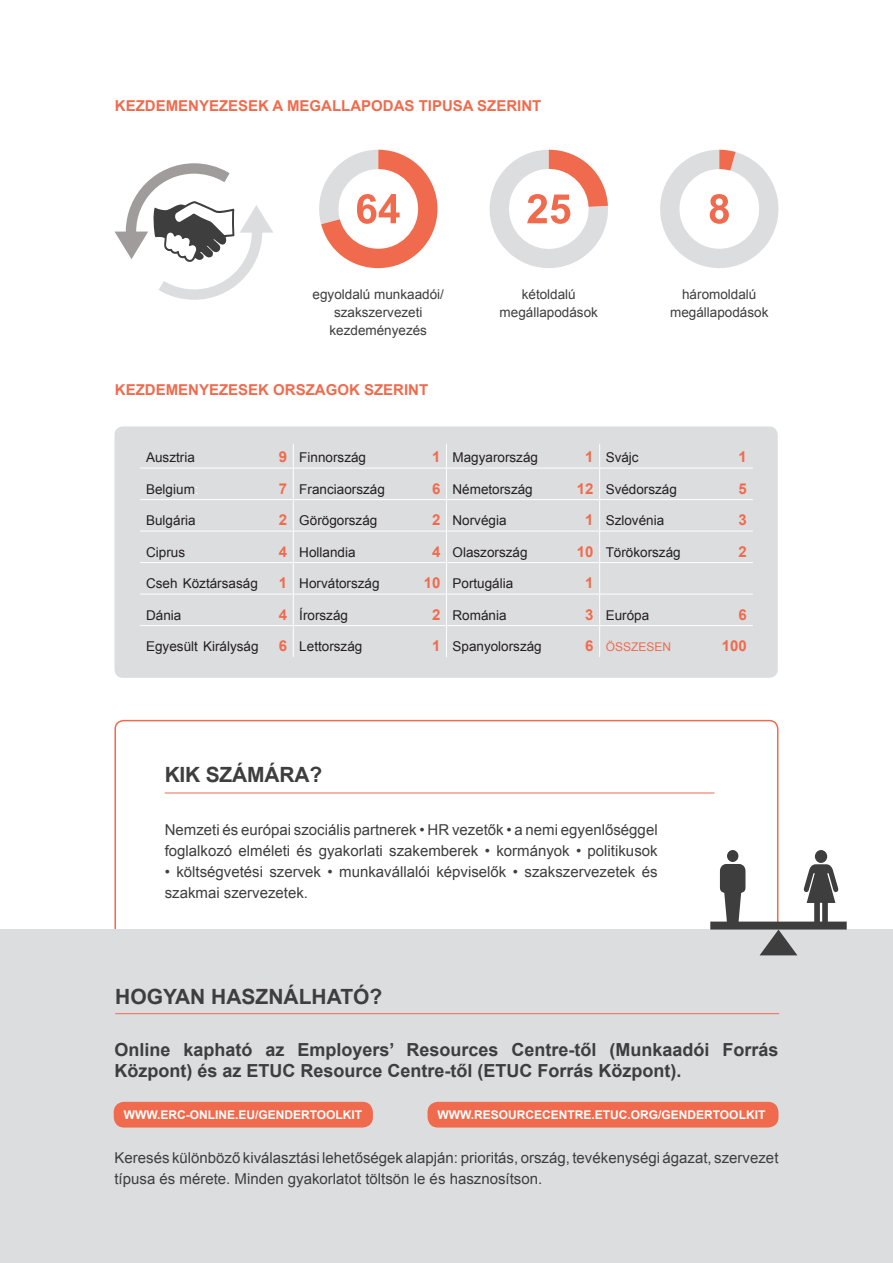
<style>
.page{position:relative;width:893px;height:1263px;background:#fff}
.page>*{position:absolute;margin:0;border:0;box-sizing:border-box;transform-origin:0 0}
.t1{font:700 21px "Arial";color:#3e3e3f}
.t2{font:700 18px/21px "Arial";color:#3e3e3f}
.t3{font:15px/21px "Arial";color:#3e3e3f}
.t4{font:700 15px "Arial";color:#f06b4e}
.t5{font:13.5px "Arial";color:#231f20}
.t6{font:13.5px/18px "Arial";color:#3e3e3f;text-align:center}
.t7{font:700 12px "Arial";color:#fff}
.t8{font:12px "Arial";color:#f06b4e}
.s1{font-weight:700;font-size:15px;color:#f06b4e}
.s2{color:#fff}
.s3{font-weight:700;font-size:15px}
</style>
<div class="page">
<div style="left:114px;top:720px;width:664px;height:220px;border:2px solid #f06b4e;border-radius:9px"></div>
<div style="left:0;top:930px;width:893px;height:333px;background:#dcdddf"></div>
<div style="left:727px;top:850px;width:11px;height:12px;background:#3e3e3f;border-radius:50%"></div>
<svg style="left:710px;top:864px;width:137px;height:91px"></svg>
<div style="left:815px;top:850px;width:12px;height:13px;background:#3e3e3f;border-radius:50%"></div>
<hr style="left:165px;top:793px;width:549px;height:1px;background:#f06b4e">
<hr style="left:115px;top:1013px;width:664px;height:1px;background:#f06b4e">
<div style="left:114px;top:426px;width:664px;height:252px;background:#dcdddf;border-radius:9px"></div>
<hr style="left:140px;top:468px;width:153px;height:1px;background:#fff">
<hr style="left:293px;top:468px;width:153px;height:1px;background:#fff">
<hr style="left:446px;top:468px;width:154px;height:1px;background:#fff">
<hr style="left:600px;top:468px;width:153px;height:1px;background:#fff">
<hr style="left:140px;top:499px;width:153px;height:1px;background:#fff">
<hr style="left:293px;top:499px;width:153px;height:1px;background:#fff">
<hr style="left:446px;top:499px;width:154px;height:1px;background:#fff">
<hr style="left:600px;top:499px;width:153px;height:1px;background:#fff">
<hr style="left:140px;top:531px;width:153px;height:1px;background:#fff">
<hr style="left:293px;top:531px;width:153px;height:1px;background:#fff">
<hr style="left:446px;top:531px;width:154px;height:1px;background:#fff">
<hr style="left:600px;top:531px;width:153px;height:1px;background:#fff">
<hr style="left:140px;top:562px;width:153px;height:1px;background:#fff">
<hr style="left:293px;top:562px;width:153px;height:1px;background:#fff">
<hr style="left:446px;top:562px;width:154px;height:1px;background:#fff">
<hr style="left:600px;top:562px;width:153px;height:1px;background:#fff">
<hr style="left:140px;top:594px;width:153px;height:1px;background:#fff">
<hr style="left:293px;top:594px;width:153px;height:1px;background:#fff">
<hr style="left:446px;top:594px;width:154px;height:1px;background:#fff">
<hr style="left:600px;top:594px;width:153px;height:1px;background:#fff">
<hr style="left:140px;top:625px;width:153px;height:1px;background:#fff">
<hr style="left:293px;top:625px;width:153px;height:1px;background:#fff">
<hr style="left:446px;top:625px;width:154px;height:1px;background:#fff">
<hr style="left:600px;top:625px;width:153px;height:1px;background:#fff">
<svg style="left:293px;top:444px;width:1px;height:24px"></svg>
<hr style="left:293px;top:468px;width:1px;height:31px;background:#fff">
<hr style="left:293px;top:500px;width:1px;height:31px;background:#fff">
<hr style="left:293px;top:531px;width:1px;height:31px;background:#fff">
<hr style="left:293px;top:563px;width:1px;height:31px;background:#fff">
<hr style="left:293px;top:594px;width:1px;height:31px;background:#fff">
<hr style="left:293px;top:626px;width:1px;height:31px;background:#fff">
<svg style="left:446px;top:444px;width:1px;height:24px"></svg>
<hr style="left:446px;top:468px;width:1px;height:31px;background:#fff">
<hr style="left:446px;top:500px;width:1px;height:31px;background:#fff">
<hr style="left:446px;top:531px;width:1px;height:31px;background:#fff">
<hr style="left:446px;top:563px;width:1px;height:31px;background:#fff">
<hr style="left:446px;top:594px;width:1px;height:31px;background:#fff">
<hr style="left:446px;top:626px;width:1px;height:31px;background:#fff">
<svg style="left:599px;top:444px;width:1px;height:24px"></svg>
<hr style="left:599px;top:468px;width:1px;height:31px;background:#fff">
<hr style="left:599px;top:500px;width:1px;height:31px;background:#fff">
<hr style="left:599px;top:531px;width:1px;height:31px;background:#fff">
<hr style="left:599px;top:563px;width:1px;height:31px;background:#fff">
<hr style="left:599px;top:594px;width:1px;height:31px;background:#fff">
<hr style="left:599px;top:626px;width:1px;height:31px;background:#fff">
<div style="left:114px;top:1102px;width:259px;height:25px;background:#f06b4e;border-radius:10px"></div>
<div style="left:427px;top:1102px;width:351px;height:25px;background:#f06b4e;border-radius:10px"></div>
<svg style="left:114px;top:163px;width:159px;height:137px"></svg>
<svg style="left:319px;top:150px;width:118px;height:118px"></svg>
<svg style="left:489px;top:150px;width:119px;height:118px"></svg>
<svg style="left:660px;top:150px;width:119px;height:118px"></svg>
<p class="t4" style="left:115px;top:96px;width:428px">KEZDEMENYEZESEK A MEGALLAPODAS TIPUSA SZERINT</p>
<p class="t6" style="left:313px;top:285px;width:133px">egyoldalú munkaadói/ szakszervezeti kezdeményezés</p>
<p class="t6" style="left:500px;top:285px;width:100px">kétoldalú megállapodások</p>
<p class="t6" style="left:670px;top:285px;width:100px">háromoldalú megállapodások</p>
<p class="t4" style="left:115px;top:380px;width:315px">KEZDEMENYEZESEK ORSZAGOK SZERINT</p>
<p class="t5" style="left:146px;top:448px;width:50px">Ausztria</p>
<p class="t5" style="left:279px;top:448px;width:89px"><span class="s1">9</span> Finnország</p>
<p class="t5" style="left:432px;top:448px;width:107px"><span class="s1">1</span> Magyarország</p>
<p class="t5" style="left:585px;top:448px;width:55px"><span class="s1">1</span> Svájc</p>
<p class="t4" style="left:738px;top:447px;width:10px">1</p>
<p class="t5" style="left:146px;top:480px;width:54px">Belgium<span class="s2">:</span></p>
<p class="t5" style="left:279px;top:480px;width:107px"><span class="s1">7</span> Franciaország</p>
<p class="t5" style="left:432px;top:480px;width:102px"><span class="s1">6</span> Németország</p>
<p class="t5" style="left:577px;top:480px;width:101px"><span class="s1">12</span> Svédország</p>
<p class="t4" style="left:738px;top:478px;width:10px">5</p>
<p class="t5" style="left:146px;top:511px;width:51px">Bulgária</p>
<p class="t5" style="left:279px;top:511px;width:100px"><span class="s1">2</span> Görögország</p>
<p class="t5" style="left:432px;top:511px;width:76px"><span class="s1">2</span> Norvégia</p>
<p class="t5" style="left:585px;top:511px;width:80px"><span class="s1">1</span> Szlovénia</p>
<p class="t4" style="left:738px;top:510px;width:10px">3</p>
<p class="t5" style="left:146px;top:543px;width:41px">Ciprus</p>
<p class="t5" style="left:279px;top:543px;width:78px"><span class="s1">4</span> Hollandia</p>
<p class="t5" style="left:432px;top:543px;width:97px"><span class="s1">4</span> Olaszország</p>
<p class="t5" style="left:577px;top:543px;width:105px"><span class="s1">10</span> Törökország</p>
<p class="t4" style="left:738px;top:541px;width:10px">2</p>
<p class="t5" style="left:146px;top:574px;width:113px">Cseh Köztársaság</p>
<p class="t5" style="left:279px;top:574px;width:102px"><span class="s1">1</span> Horvátország</p>
<p class="t5" style="left:424px;top:574px;width:91px"><span class="s1">10</span> Portugália</p>
<p class="t4" style="left:585px;top:573px;width:10px">1</p>
<p class="t5" style="left:146px;top:606px;width:37px">Dánia</p>
<p class="t5" style="left:279px;top:606px;width:71px"><span class="s1">4</span> Írország</p>
<p class="t5" style="left:432px;top:606px;width:76px"><span class="s1">2</span> Románia</p>
<p class="t5" style="left:585px;top:606px;width:65px"><span class="s1">3</span> Európa</p>
<p class="t4" style="left:738px;top:604px;width:10px">6</p>
<p class="t5" style="left:146px;top:637px;width:114px">Egyesült Királyság</p>
<p class="t5" style="left:279px;top:637px;width:85px"><span class="s1">6</span> Lettország</p>
<p class="t5" style="left:432px;top:637px;width:111px"><span class="s1">1</span> Spanyolország</p>
<p class="t8" style="left:585px;top:639px;width:87px"><span class="s3">6</span> ÖSSZESEN</p>
<p class="t4" style="left:722px;top:636px;width:27px">100</p>
<h1 class="t1" style="left:165px;top:760px;width:159px">KIK SZÁMÁRA?</h1>
<p class="t3" style="left:165px;top:820px;width:494px">Nemzeti és európai szociális partnerek • HR vezetők • a nemi egyenlőséggel foglalkozó elméleti és gyakorlati szakemberek • kormányok • politikusok</p>
<p class="t3" style="left:165px;top:862px;width:494px">• költségvetési szervek • munkavállalói képviselők • szakszervezetek és szakmai szervezetek.</p>
<h1 class="t1" style="left:115px;top:982px;width:269px">HOGYAN HASZNÁLHATÓ?</h1>
<p class="t2" style="left:114px;top:1039px;width:665px">Online kapható az Employers’ Resources Centre-től (Munkaadói Forrás<br>Központ) és az ETUC Resource Centre-től (ETUC Forrás Központ).</p>
<p class="t7" style="left:124px;top:1107px;width:240px">WWW.ERC-ONLINE.EU/GENDERTOOLKIT</p>
<p class="t7" style="left:437px;top:1107px;width:329px">WWW.RESOURCECENTRE.ETUC.ORG/GENDERTOOLKIT</p>
<p class="t3" style="left:114px;top:1147px;width:665px">Keresés különböző kiválasztási lehetőségek alapján: prioritás, ország, tevékenységi ágazat, szervezet típusa és mérete. Minden gyakorlatot töltsön le és hasznosítson.</p>
</div>
